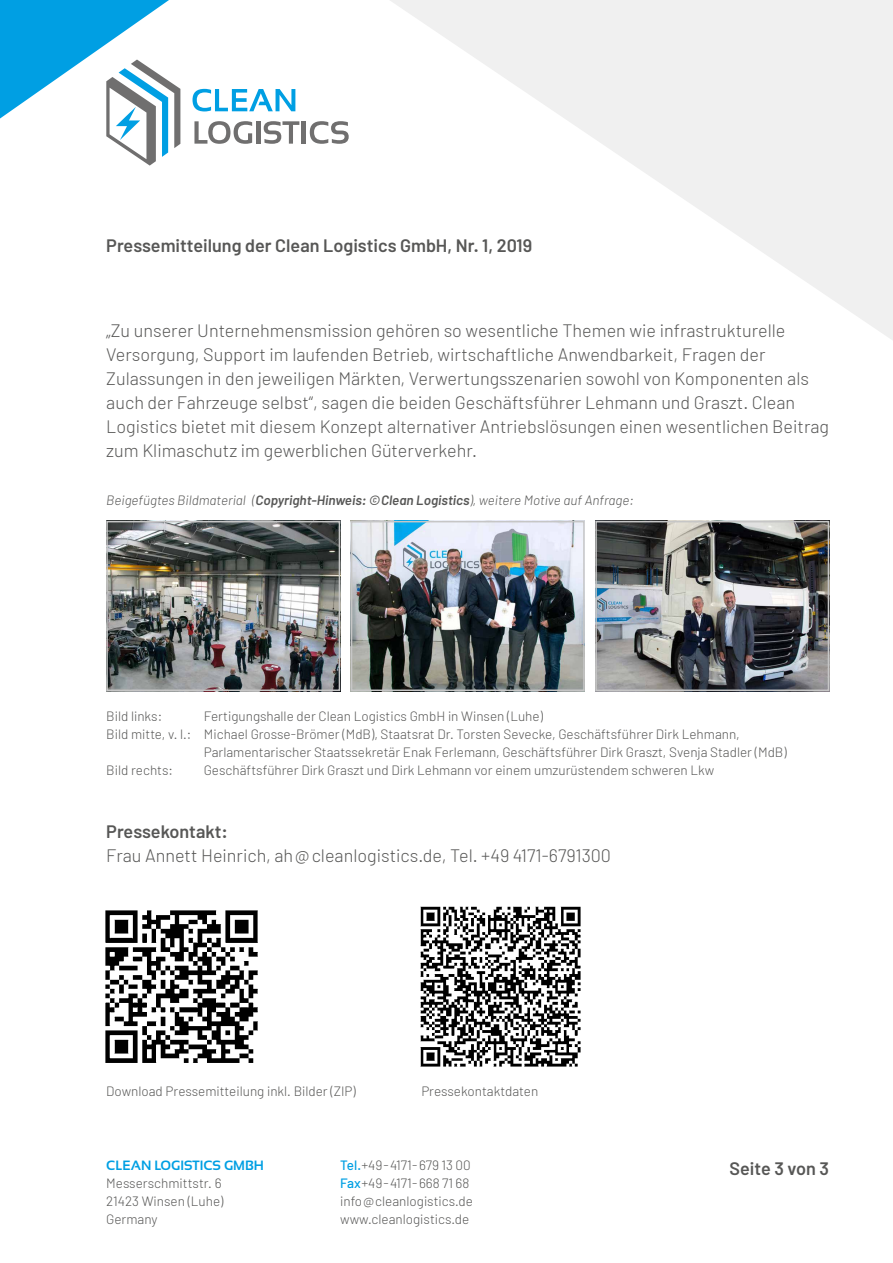
<style>
.page{position:relative;width:893px;height:1263px;background:#fff}
.page>*{position:absolute;margin:0;border:0;box-sizing:border-box;transform-origin:0 0}
.t1{font:300 18px/24px "Barlow";color:#575756}
.t2{font:600 18px "Barlow";color:#575756}
.t3{font:300 13.5px/18px "Barlow";color:#575756}
.t4{font:italic 300 13.5px "Barlow";color:#575756}
.t5{font:700 13.5px "Sansation";color:#009fe3}
.s1{font-weight:600}
.s2{font-weight:500;color:#009fe3}
</style>
<div class="page">
<svg style="left:193px;top:89px;width:102px;height:22px"></svg>
<svg style="left:194px;top:121px;width:58px;height:23px"></svg>
<hr style="left:256px;top:121px;width:4px;height:23px;background:#706f6f">
<svg style="left:264px;top:121px;width:35px;height:23px"></svg>
<hr style="left:302px;top:121px;width:4px;height:23px;background:#706f6f">
<svg style="left:310px;top:121px;width:39px;height:23px"></svg>
<svg style="left:390px;top:0;width:503px;height:340px;fill:#f5f5f5"></svg>
<svg style="left:0;top:0;width:180px;height:166px"></svg>
<img style="left:109px;top:524px;width:228px;height:164px">
<div style="left:106px;top:521px;width:234px;height:170px;border:2px solid #c6c6c6"></div>
<img style="left:354px;top:524px;width:228px;height:164px">
<div style="left:351px;top:521px;width:234px;height:170px;border:2px solid #c6c6c6"></div>
<img style="left:598px;top:524px;width:228px;height:164px">
<div style="left:595px;top:521px;width:234px;height:170px;border:2px solid #c6c6c6"></div>
<img style="left:105px;top:910px;width:153px;height:153px">
<img style="left:420px;top:906px;width:161px;height:161px">
<h1 class="t2" style="left:106px;top:234px;width:427px">Pressemitteilung der Clean Logistics GmbH, Nr. 1, 2019</h1>
<p class="t1" style="left:106px;top:318px;width:724px">„Zu unserer Unternehmensmission gehören so wesentliche Themen wie infrastrukturelle Versorgung, Support im laufenden Betrieb, wirtschaftliche Anwendbarkeit, Fragen der Zulassungen in den jeweiligen Märkten, Verwertungsszenarien sowohl von Komponenten als auch der Fahrzeuge selbst“, sagen die beiden Geschäftsführer Lehmann und Graszt. Clean Logistics bietet mit diesem Konzept alternativer Antriebslösungen einen wesentlichen Beitrag zum Klimaschutz im gewerblichen Güterverkehr.</p>
<p class="t4" style="left:106px;top:492px;width:529px">Beigefügtes Bildmaterial (<span class="s1">Copyright-Hinweis: © Clean Logistics</span>), weitere Motive auf Anfrage:</p>
<p class="t3" style="left:106px;top:707px;width:57px">Bild links:</p>
<p class="t3" style="left:204px;top:707px;width:341px">Fertigungshalle der Clean Logistics GmbH in Winsen (Luhe)</p>
<p class="t3" style="left:106px;top:725px;width:635px">Bild mitte, v. l.: Michael Grosse-Brömer (MdB), Staatsrat Dr. Torsten Sevecke, Geschäftsführer Dirk Lehmann,</p>
<p class="t3" style="left:204px;top:743px;width:584px">Parlamentarischer Staatssekretär Enak Ferlemann, Geschäftsführer Dirk Graszt, Svenja Stadler (MdB)</p>
<p class="t3" style="left:106px;top:761px;width:68px">Bild rechts:</p>
<p class="t3" style="left:204px;top:761px;width:512px">Geschäftsführer Dirk Graszt und Dirk Lehmann vor einem umzurüstendem schweren Lkw</p>
<h1 class="t2" style="left:106px;top:820px;width:123px">Pressekontakt:</h1>
<h1 class="t1" style="left:106px;top:843px;width:506px">Frau Annett Heinrich, ah@cleanlogistics.de, Tel. +49 4171-6791300</h1>
<p class="t3" style="left:106px;top:1082px;width:251px">Download Pressemitteilung inkl. Bilder (ZIP)</p>
<p class="t3" style="left:421px;top:1082px;width:118px">Pressekontaktdaten</p>
<p class="t3" style="left:340px;top:1156px;width:134px"><span class="s2">Tel.</span>+49-4171- 679 13 00<br><span class="s2">Fax</span>+49-4171- 668 71 68 info@cleanlogistics.de www.cleanlogistics.de</p>
<p class="t5" style="left:106px;top:1158px;width:159px">CLEAN LOGISTICS GMBH</p>
<h1 class="t2" style="left:730px;top:1157px;width:101px">Seite 3 von 3</h1>
<p class="t3" style="left:106px;top:1174px;width:119px">Messerschmittstr. 6<br>21423 Winsen (Luhe)<br>Germany</p>
</div>
